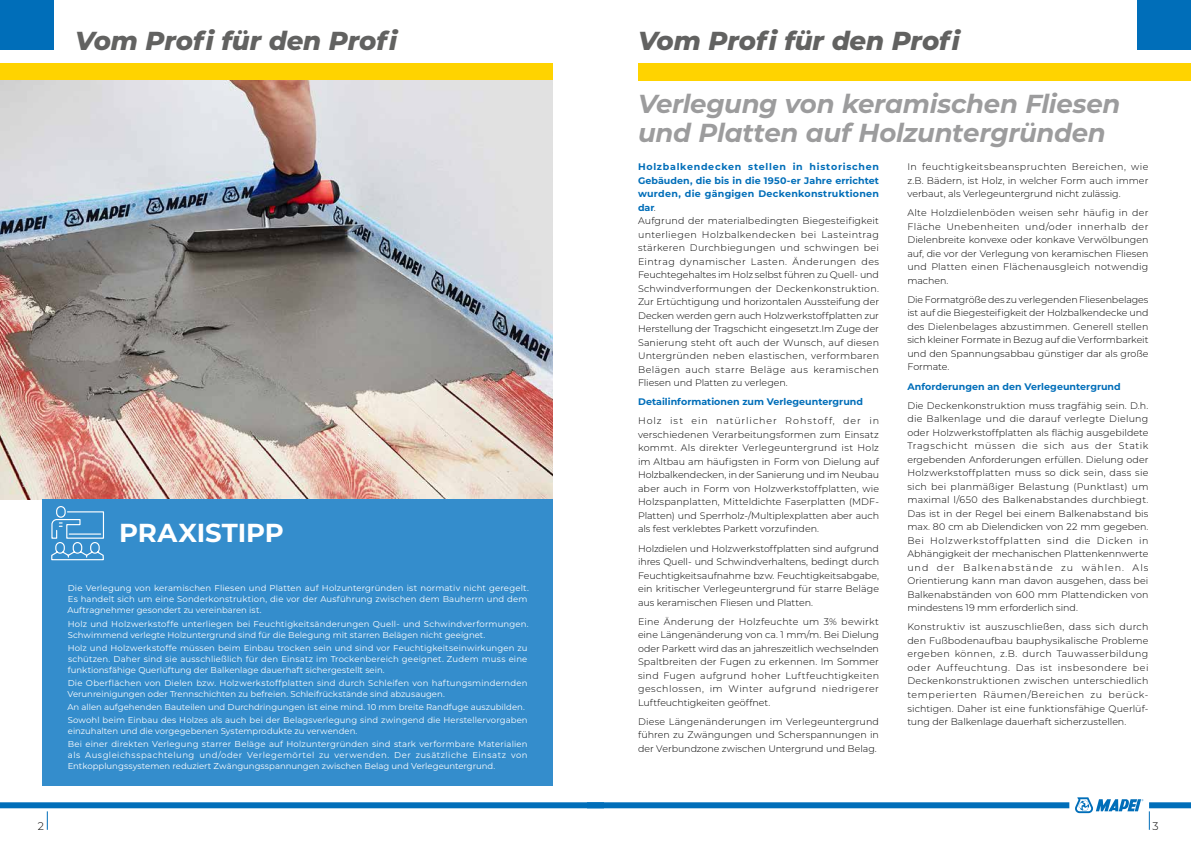
<style>
.page{position:relative;width:1191px;height:842px;background:#fff}
.page>*{position:absolute;margin:0;border:0;box-sizing:border-box;transform-origin:0 0}
.t1{font:italic 700 26px/29px "Montserrat";letter-spacing:-.01em;color:#9c9c9d}
.t2{font:italic 800 26px "Montserrat";letter-spacing:-.005em;color:#626261}
.t3{font:700 26px "Montserrat";letter-spacing:-.005em;color:#fff}
.t4{font:300 11px "Montserrat";color:#000}
.t5{font:300 9.5px/13.5px "Montserrat";letter-spacing:.005em;color:#000;text-align:justify}
.t6{font:700 9.5px "Montserrat";color:#006eb9}
.t7{font:8.5px/11px "Montserrat";letter-spacing:.01em;color:#fff}
.s1{font-weight:700;color:#006eb9}
</style>
<div class="page">
<div style="left:587px;top:802px;width:482px;height:6px;background:#006eb9"></div>
<div style="left:1149px;top:802px;width:42px;height:6px;background:#006eb9"></div>
<svg style="left:1075px;top:797px;width:68px;height:16px"></svg>
<svg style="left:1149px;top:811px;width:1px;height:19px"></svg>
<div style="left:638px;top:64px;width:553px;height:17px;background:#ffd300"></div>
<div style="left:1137px;top:0;width:54px;height:50px;background:#006eb9"></div>
<div style="left:0;top:802px;width:604px;height:6px;background:#006eb9"></div>
<svg style="left:47px;top:811px;width:1px;height:19px"></svg>
<div style="left:0;top:64px;width:553px;height:17px;background:#ffd300"></div>
<div style="left:0;top:0;width:54px;height:50px;background:#006eb9"></div>
<img style="left:0;top:81px;width:553px;height:419px">
<div style="left:111px;top:500px;width:442px;height:60px;background:#348dcc"></div>
<div style="left:43px;top:560px;width:510px;height:225px;background:#348dcc"></div>
<div style="left:43px;top:500px;width:71px;height:71px;background:#348dcc"></div>
<svg style="left:51px;top:506px;width:53px;height:55px"></svg>
<h1 class="t2" style="left:75px;top:22px;width:325px">Vom Profi für den Profi</h1>
<p class="t4" style="left:38px;top:818px;width:8px">2</p>
<h1 class="t3" style="left:119px;top:514px;width:166px">PRAXISTIPP</h1>
<p class="t7" style="left:67px;top:582px;width:463px">Die Verlegung von keramischen Fliesen und Platten auf Holzuntergründen ist normativ nicht geregelt.<br>Es handelt sich um eine Sonderkonstruktion, die vor der Ausführung zwischen dem Bauherrn und dem<br>Auftragnehmer gesondert zu vereinbaren ist.</p>
<p class="t7" style="left:68px;top:618px;width:462px">Holz und Holzwerkstoffe unterliegen bei Feuchtigkeitsänderungen Quell- und Schwindverformungen.<br>Schwimmend verlegte Holzuntergrund sind für die Belegung mit starren Belägen nicht geeignet.</p>
<p class="t7" style="left:68px;top:642px;width:461px;text-align:justify">Holz und Holzwerkstoffe müssen beim Einbau trocken sein und sind vor Feuchtigkeitseinwirkungen zu schützen. Daher sind sie ausschließlich für den Einsatz im Trockenbereich geeignet. Zudem muss eine funktionsfähige Querlüftung der Balkenlage dauerhaft sichergestellt sein.</p>
<p class="t7" style="left:67px;top:677px;width:462px">Die Oberflächen von Dielen bzw. Holzwerkstoffplatten sind durch Schleifen von haftungsmindernden<br>Verunreinigungen oder Trennschichten zu befreien. Schleifrückstände sind abzusaugen.</p>
<p class="t7" style="left:67px;top:700px;width:462px;line-height:13.1px">An allen aufgehenden Bauteilen und Durchdringungen ist eine mind. 10 mm breite Randfuge auszubilden.<br>Sowohl beim Einbau des Holzes als auch bei der Belagsverlegung sind zwingend die Herstellervorgaben</p>
<p class="t7" style="left:68px;top:724px;width:461px;line-height:13.1px">einzuhalten und die vorgegebenen Systemprodukte zu verwenden.<br>Bei einer direkten Verlegung starrer Beläge auf Holzuntergründen sind stark verformbare Materialien</p>
<p class="t7" style="left:68px;top:749px;width:461px">als Ausgleichsspachtelung und/oder Verlegemörtel zu verwenden. Der zusätzliche Einsatz von<br>Entkopplungssystemen reduziert Zwängungsspannungen zwischen Belag und Verlegeuntergrund.</p>
<h1 class="t2" style="left:638px;top:22px;width:325px">Vom Profi für den Profi</h1>
<h1 class="t1" style="left:638px;top:88px;width:484px">Verlegung von keramischen Fliesen und Platten auf Holzuntergründen</h1>
<p class="t5" style="left:907px;top:160px;width:242px">In feuchtigkeitsbeanspruchten Bereichen, wie z.B. Bädern, ist Holz, in welcher Form auch immer verbaut, als Verlegeuntergrund nicht zulässig.</p>
<p class="t5" style="left:907px;top:206px;width:242px">Alte Holzdielenböden weisen sehr häufig in der Fläche Unebenheiten und/oder innerhalb der Dielenbreite konvexe oder konkave Verwölbungen auf, die vor der Verlegung von keramischen Fliesen und Platten einen Flächenausgleich notwendig machen.</p>
<p class="t5" style="left:907px;top:292px;width:242px">Die Formatgröße des zu verlegenden Fliesenbelages ist auf die Biegesteifigkeit der Holzbalkendecke und des Dielenbelages abzustimmen. Generell stellen sich kleiner Formate in Bezug auf die Verformbarkeit und den Spannungsabbau günstiger dar als große Formate.</p>
<p class="t6" style="left:907px;top:379px;width:215px">Anforderungen an den Verlegeuntergrund</p>
<p class="t5" style="left:907px;top:398px;width:242px">Die Deckenkonstruktion muss tragfähig sein. D.h. die Balkenlage und die darauf verlegte Dielung oder Holzwerkstoffplatten als flächig ausgebildete Tragschicht müssen die sich aus der Statik ergebenden Anforderungen erfüllen. Dielung oder Holzwerkstoffplatten muss so dick sein, dass sie sich bei planmäßiger Belastung (Punktlast) um maximal l/650 des Balkenabstandes durchbiegt.<br>Das ist in der Regel bei einem Balkenabstand bis max. 80 cm ab Dielendicken von 22 mm gegeben.<br>Bei Holzwerkstoffplatten sind die Dicken in Abhängigkeit der mechanischen Plattenkennwerte und der Balkenabstände zu wählen. Als Orientierung kann man davon ausgehen, dass bei Balkenabständen von 600 mm Plattendicken von mindestens 19 mm erforderlich sind.</p>
<p class="t5" style="left:907px;top:620px;width:242px">Konstruktiv ist auszuschließen, dass sich durch den Fußbodenaufbau bauphysikalische Probleme ergeben können, z.B. durch Tauwasserbildung oder Auffeuchtung. Das ist insbesondere bei Deckenkonstruktionen zwischen unterschiedlich temperierten Räumen/Bereichen zu berück&shy;sichtigen. Daher ist eine funktionsfähige Querlüf&shy;tung der Balkenlage dauerhaft sicherzustellen.</p>
<p class="t5" style="left:638px;top:160px;width:242px;text-align:left"><span class="s1">Holzbalkendecken stellen in historischen Gebäuden, die bis in die 1950-er Jahre errichtet wurden, die gängigen Deckenkonstruktionen dar</span>.<br>Aufgrund der materialbedingten Biegesteifigkeit unterliegen Holzbalkendecken bei Lasteintrag stärkeren Durchbiegungen und schwingen bei Eintrag dynamischer Lasten. Änderungen des Feuchtegehaltes im Holz selbst führen zu Quell- und Schwindverformungen der Deckenkonstruktion.<br>Zur Ertüchtigung und horizontalen Aussteifung der Decken werden gern auch Holzwerkstoffplatten zur Herstellung der Tragschicht eingesetzt.Im Zuge der Sanierung steht oft auch der Wunsch, auf diesen Untergründen neben elastischen, verformbaren Belägen auch starre Beläge aus keramischen Fliesen und Platten zu verlegen.</p>
<p class="t6" style="left:638px;top:395px;width:226px">Detailinformationen zum Verlegeuntergrund</p>
<p class="t5" style="left:638px;top:414px;width:242px;text-align:left">Holz ist ein natürlicher Rohstoff, der in verschiedenen Verarbeitungsformen zum Einsatz kommt. Als direkter Verlegeuntergrund ist Holz im Altbau am häufigsten in Form von Dielung auf Holzbalkendecken, in der Sanierung und im Neubau aber auch in Form von Holzwerkstoffplatten, wie Holzspanplatten, Mitteldichte Faserplatten (MDF-Platten) und Sperrholz-/Multiplexplatten aber auch als fest verklebtes Parkett vorzufinden.</p>
<p class="t5" style="left:638px;top:541px;width:242px">Holzdielen und Holzwerkstoffplatten sind aufgrund ihres Quell- und Schwindverhaltens, bedingt durch Feuchtigkeitsaufnahme bzw. Feuchtigkeitsabgabe, ein kritischer Verlegeuntergrund für starre Beläge aus keramischen Fliesen und Platten.</p>
<p class="t5" style="left:638px;top:614px;width:242px">Eine Änderung der Holzfeuchte um 3% bewirkt eine Längenänderung von ca. 1 mm/m. Bei Dielung oder Parkett wird das an jahreszeitlich wechselnden Spaltbreiten der Fugen zu erkennen. Im Sommer sind Fugen aufgrund hoher Luftfeuchtigkeiten geschlossen, im Winter aufgrund niedrigerer Luftfeuchtigkeiten geöffnet.</p>
<p class="t5" style="left:638px;top:714px;width:242px">Diese Längenänderungen im Verlegeuntergrund führen zu Zwängungen und Scherspannungen in der Verbundzone zwischen Untergrund und Belag.</p>
<p class="t4" style="left:1152px;top:818px;width:8px">3</p>
</div>
